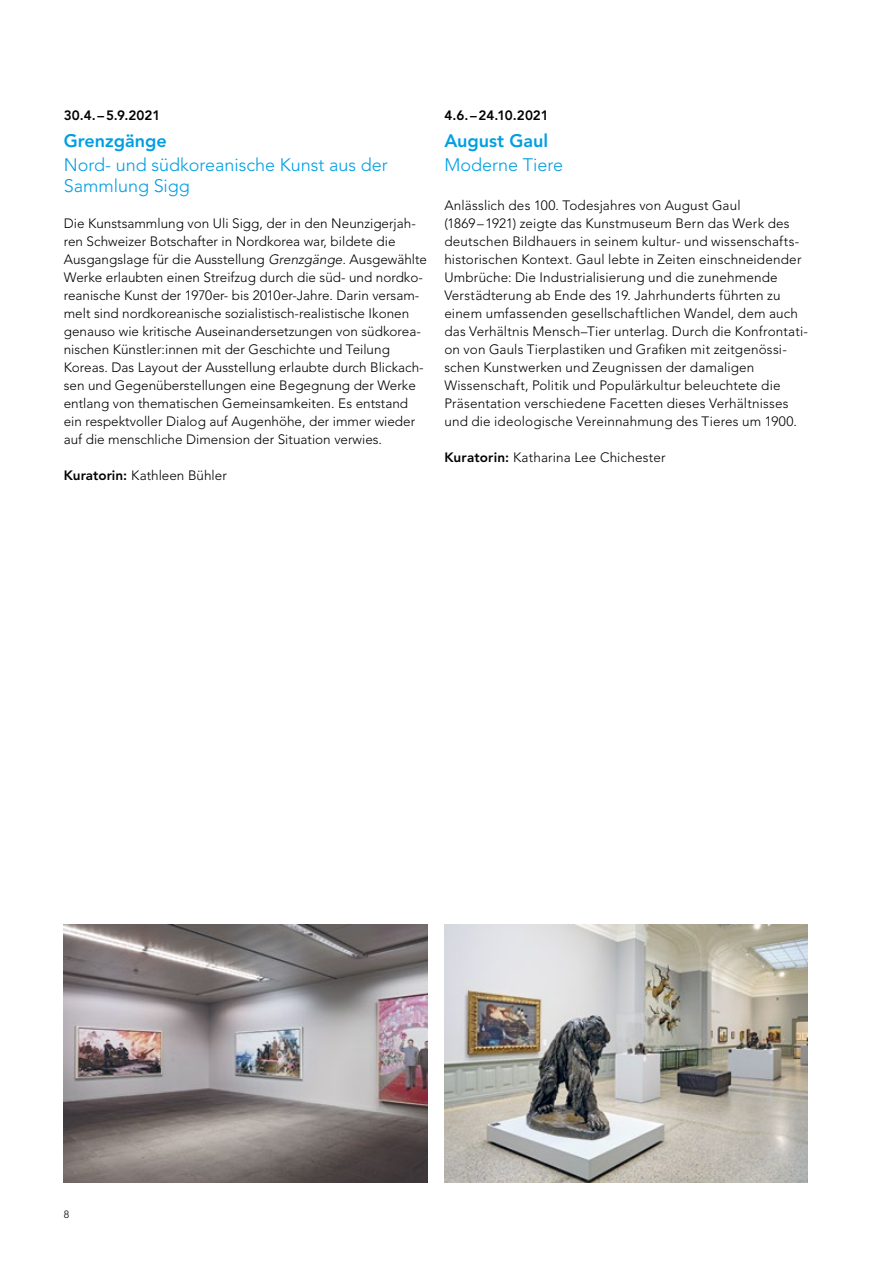
<style>
.page{position:relative;width:893px;height:1263px;background:#fff}
.page>*{position:absolute;margin:0;border:0;box-sizing:border-box;transform-origin:0 0}
.t1{font:300 18px/21px "Avenir LT Std";color:#009ee3}
.t2{font:800 18px "Avenir LT Std";color:#009ee3}
.t3{font:300 13.5px/18px "Avenir LT Std";color:#000}
.t4{font:800 13.5px "Avenir LT Std";letter-spacing:-.005em;color:#000}
.t5{font:300 10.5px "Avenir LT Std";color:#000}
.s1{font-style:italic}
.s2{font-weight:800}
</style>
<div class="page">
<img style="left:444px;top:924px;width:364px;height:258px">
<img style="left:64px;top:924px;width:363px;height:258px">
<p class="t4" style="left:64px;top:107px;width:98px">30.4. –5.9.2021</p>
<h1 class="t2" style="left:64px;top:131px;width:105px">Grenzgänge</h1>
<h1 class="t1" style="left:64px;top:154px;width:325px">Nord- und südkoreanische Kunst aus der<br>Sammlung Sigg</h1>
<p class="t3" style="left:64px;top:214px;width:365px">Die Kunstsammlung von Uli Sigg, der in den Neunzigerjah&shy;ren Schweizer Botschafter in Nordkorea war, bildete die Ausgangslage für die Ausstellung <span class="s1">Grenzgänge.</span> Ausgewählte Werke erlaubten einen Streifzug durch die süd- und nordko&shy;reanische Kunst der 1970er- bis 2010er-Jahre. Darin versam&shy;melt sind nordkoreanische sozialistisch-realistische Ikonen genauso wie kritische Auseinandersetzungen von südkorea&shy;nischen Künstler:innen mit der Geschichte und Teilung Koreas. Das Layout der Ausstellung erlaubte durch Blickach&shy;sen und Gegenüberstellungen eine Begegnung der Werke entlang von thematischen Gemeinsamkeiten. Es entstand ein respektvoller Dialog auf Augenhöhe, der immer wieder auf die menschliche Dimension der Situation verwies.</p>
<p class="t3" style="left:64px;top:466px;width:165px"><span class="s2">Kuratorin:</span> Kathleen Bühler</p>
<p class="t4" style="left:444px;top:107px;width:106px">4.6. –24.10.2021</p>
<h1 class="t2" style="left:444px;top:131px;width:105px">August Gaul</h1>
<h1 class="t1" style="left:444px;top:154px;width:120px">Moderne Tiere</h1>
<p class="t3" style="left:444px;top:196px;width:365px">Anlässlich des 100. Todesjahres von August Gaul (1869–1921) zeigte das Kunstmuseum Bern das Werk des deutschen Bildhauers in seinem kultur- und wissenschafts&shy;historischen Kontext. Gaul lebte in Zeiten einschneidender Umbrüche: Die Industrialisierung und die zunehmende Verstädterung ab Ende des 19. Jahrhunderts führten zu einem umfassenden gesellschaftlichen Wandel, dem auch das Verhältnis Mensch–Tier unterlag. Durch die Konfrontati&shy;on von Gauls Tierplastiken und Grafiken mit zeitgenössi&shy;schen Kunstwerken und Zeugnissen der damaligen Wissenschaft, Politik und Populärkultur beleuchtete die Präsentation verschiedene Facetten dieses Verhältnisses und die ideologische Vereinnahmung des Tieres um 1900.</p>
<p class="t3" style="left:444px;top:448px;width:223px"><span class="s2">Kuratorin:</span> Katharina Lee Chichester</p>
<p class="t5" style="left:64px;top:1208px;width:7px">8</p>
</div>
